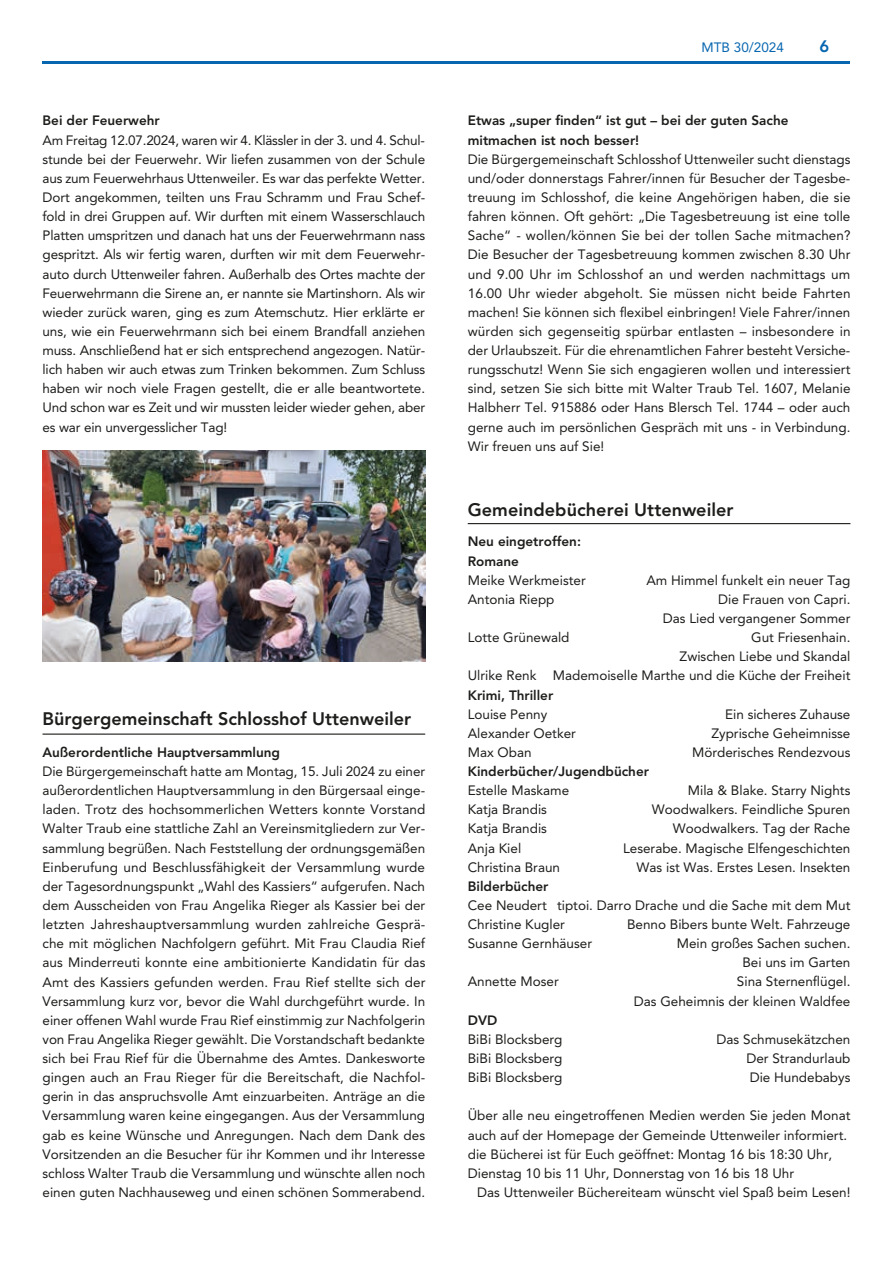
<style>
.page{position:relative;width:893px;height:1263px;background:#fff}
.page>*{position:absolute;margin:0;border:0;box-sizing:border-box;transform-origin:0 0}
.t1{font:800 18px "Avenir LT Pro";color:#1d1d1b}
.t2{font:800 16.5px "Avenir LT Pro";color:#0766b0}
.t3{font:13.5px/19.2px "Avenir LT Pro";color:#1d1d1b;text-align:right}
.t4{font:800 13.5px/19.2px "Avenir LT Pro";color:#1d1d1b}
.t5{font:13.5px "Avenir LT Pro";color:#0766b0}
</style>
<div class="page">
<hr style="left:43px;top:62px;width:807px;height:2px;background:#0766b0">
<hr style="left:43px;top:733px;width:382px;height:2px;background:#1d1d1b">
<hr style="left:468px;top:523px;width:382px;height:1px;background:#1d1d1b">
<img style="left:43px;top:451px;width:382px;height:210px">
<p class="t4" style="left:43px;top:111px;width:119px">Bei der Feuerwehr</p>
<p class="t3" style="left:43px;top:130px;width:384px;text-align:justify">Am Freitag 12.07.2024, waren wir 4. Klässler in der 3. und 4. Schul&shy;stunde bei der Feuerwehr. Wir liefen zusammen von der Schule aus zum Feuerwehrhaus Uttenweiler. Es war das perfekte Wetter.<br>Dort angekommen, teilten uns Frau Schramm und Frau Schef&shy;fold in drei Gruppen auf. Wir durften mit einem Wasserschlauch Platten umspritzen und danach hat uns der Feuerwehrmann nass gespritzt. Als wir fertig waren, durften wir mit dem Feuerwehr&shy;auto durch Uttenweiler fahren. Außerhalb des Ortes machte der Feuerwehrmann die Sirene an, er nannte sie Martinshorn. Als wir wieder zurück waren, ging es zum Atemschutz. Hier erklärte er uns, wie ein Feuerwehrmann sich bei einem Brandfall anziehen muss. Anschließend hat er sich entsprechend angezogen. Natür&shy;lich haben wir auch etwas zum Trinken bekommen. Zum Schluss haben wir noch viele Fragen gestellt, die er alle beantwortete.<br>Und schon war es Zeit und wir mussten leider wieder gehen, aber es war ein unvergesslicher Tag!</p>
<h1 class="t1" style="left:43px;top:708px;width:370px">Bürgergemeinschaft Schlosshof Uttenweiler</h1>
<p class="t4" style="left:43px;top:743px;width:239px">Außerordentliche Hauptversammlung</p>
<p class="t3" style="left:43px;top:762px;width:384px;text-align:justify">Die Bürgergemeinschaft hatte am Montag, 15. Juli 2024 zu einer außerordentlichen Hauptversammlung in den Bürgersaal einge&shy;laden. Trotz des hochsommerlichen Wetters konnte Vorstand Walter Traub eine stattliche Zahl an Vereinsmitgliedern zur Ver&shy;sammlung begrüßen. Nach Feststellung der ordnungsgemäßen Einberufung und Beschlussfähigkeit der Versammlung wurde der Tagesordnungspunkt „Wahl des Kassiers“ aufgerufen. Nach dem Ausscheiden von Frau Angelika Rieger als Kassier bei der letzten Jahreshauptversammlung wurden zahlreiche Gesprä&shy;che mit möglichen Nachfolgern geführt. Mit Frau Claudia Rief aus Minderreuti konnte eine ambitionierte Kandidatin für das Amt des Kassiers gefunden werden. Frau Rief stellte sich der Versammlung kurz vor, bevor die Wahl durchgeführt wurde. In einer offenen Wahl wurde Frau Rief einstimmig zur Nachfolgerin von Frau Angelika Rieger gewählt. Die Vorstandschaft bedankte sich bei Frau Rief für die Übernahme des Amtes. Dankesworte gingen auch an Frau Rieger für die Bereitschaft, die Nachfol&shy;gerin in das anspruchsvolle Amt einzuarbeiten. Anträge an die Versammlung waren keine eingegangen. Aus der Versammlung gab es keine Wünsche und Anregungen. Nach dem Dank des Vorsitzenden an die Besucher für ihr Kommen und ihr Interesse schloss Walter Traub die Versammlung und wünschte allen noch einen guten Nachhauseweg und einen schönen Sommerabend.</p>
<p class="t5" style="left:702px;top:39px;width:84px">MTB 30/2024</p>
<p class="t2" style="left:819px;top:36px;width:11px">6</p>
<p class="t4" style="left:468px;top:111px;width:322px">Etwas „super finden“ ist gut – bei der guten Sache mitmachen ist noch besser!</p>
<p class="t3" style="left:468px;top:149px;width:384px;text-align:justify">Die Bürgergemeinschaft Schlosshof Uttenweiler sucht dienstags und/oder donnerstags Fahrer/innen für Besucher der Tagesbe&shy;treuung im Schlosshof, die keine Angehörigen haben, die sie fahren können. Oft gehört: „Die Tagesbetreuung ist eine tolle Sache“ - wollen/können Sie bei der tollen Sache mitmachen?<br>Die Besucher der Tagesbetreuung kommen zwischen 8.30 Uhr und 9.00 Uhr im Schlosshof an und werden nachmittags um 16.00 Uhr wieder abgeholt. Sie müssen nicht beide Fahrten machen! Sie können sich flexibel einbringen! Viele Fahrer/innen würden sich gegenseitig spürbar entlasten – insbesondere in der Urlaubszeit. Für die ehrenamtlichen Fahrer besteht Versiche&shy;rungsschutz! Wenn Sie sich engagieren wollen und interessiert sind, setzen Sie sich bitte mit Walter Traub Tel. 1607, Melanie Halbherr Tel. 915886 oder Hans Blersch Tel. 1744 – oder auch gerne auch im persönlichen Gespräch mit uns - in Verbindung.<br>Wir freuen uns auf Sie!</p>
<h1 class="t1" style="left:468px;top:499px;width:267px">Gemeindebücherei Uttenweiler</h1>
<p class="t4" style="left:468px;top:532px;width:115px">Neu eingetroffen:<br>Romane</p>
<p class="t3" style="left:468px;top:570px;width:120px">Meike Werkmeister</p>
<p class="t3" style="left:646px;top:570px;width:206px">Am Himmel funkelt ein neuer Tag</p>
<p class="t3" style="left:468px;top:589px;width:88px">Antonia Riepp</p>
<p class="t3" style="left:663px;top:589px;width:189px">Die Frauen von Capri.<br>Das Lied vergangener Sommer</p>
<p class="t3" style="left:468px;top:628px;width:103px">Lotte Grünewald</p>
<p class="t3" style="left:468px;top:628px;width:384px">Gut Friesenhain.<br>Zwischen Liebe und Skandal<br>Ulrike Renk Mademoiselle Marthe und die Küche der Freiheit</p>
<p class="t4" style="left:468px;top:685px;width:87px">Krimi, Thriller</p>
<p class="t3" style="left:468px;top:704px;width:81px">Louise Penny</p>
<p class="t3" style="left:725px;top:704px;width:127px">Ein sicheres Zuhause</p>
<p class="t3" style="left:468px;top:723px;width:110px">Alexander Oetker</p>
<p class="t3" style="left:711px;top:723px;width:141px">Zyprische Geheimnisse</p>
<p class="t3" style="left:468px;top:742px;width:65px">Max Oban</p>
<p class="t3" style="left:692px;top:742px;width:160px">Mörderisches Rendezvous</p>
<p class="t4" style="left:468px;top:762px;width:183px">Kinderbücher/Jugendbücher</p>
<p class="t3" style="left:468px;top:781px;width:103px">Estelle Maskame</p>
<p class="t3" style="left:688px;top:781px;width:164px">Mila &amp; Blake. Starry Nights</p>
<p class="t3" style="left:468px;top:800px;width:81px">Katja Brandis</p>
<p class="t3" style="left:652px;top:800px;width:200px">Woodwalkers. Feindliche Spuren</p>
<p class="t3" style="left:468px;top:819px;width:81px">Katja Brandis</p>
<p class="t3" style="left:673px;top:819px;width:179px">Woodwalkers. Tag der Rache</p>
<p class="t3" style="left:468px;top:838px;width:55px">Anja Kiel</p>
<p class="t3" style="left:623px;top:838px;width:229px">Leserabe. Magische Elfengeschichten</p>
<p class="t3" style="left:468px;top:857px;width:94px">Christina Braun</p>
<p class="t3" style="left:637px;top:857px;width:215px">Was ist Was. Erstes Lesen. Insekten</p>
<p class="t4" style="left:468px;top:877px;width:82px">Bilderbücher</p>
<p class="t3" style="left:468px;top:895px;width:384px;text-align:left">Cee Neudert tiptoi. Darro Drache und die Sache mit dem Mut<br>Christine Kugler</p>
<p class="t3" style="left:627px;top:915px;width:225px">Benno Bibers bunte Welt. Fahrzeuge</p>
<p class="t3" style="left:468px;top:934px;width:126px">Susanne Gernhäuser</p>
<p class="t3" style="left:677px;top:934px;width:175px">Mein großes Sachen suchen.<br>Bei uns im Garten</p>
<p class="t3" style="left:468px;top:972px;width:93px">Annette Moser</p>
<p class="t3" style="left:634px;top:972px;width:218px">Sina Sternenflügel.<br>Das Geheimnis der kleinen Waldfee</p>
<p class="t4" style="left:468px;top:1010px;width:31px">DVD</p>
<p class="t3" style="left:468px;top:1029px;width:96px">BiBi Blocksberg</p>
<p class="t3" style="left:717px;top:1029px;width:135px">Das Schmusekätzchen</p>
<p class="t3" style="left:468px;top:1048px;width:96px">BiBi Blocksberg</p>
<p class="t3" style="left:746px;top:1048px;width:106px">Der Strandurlaub</p>
<p class="t3" style="left:468px;top:1068px;width:96px">BiBi Blocksberg</p>
<p class="t3" style="left:750px;top:1068px;width:102px">Die Hundebabys</p>
<p class="t3" style="left:468px;top:1106px;width:384px;text-align:left">Über alle neu eingetroffenen Medien werden Sie jeden Monat auch auf der Homepage der Gemeinde Uttenweiler informiert. die Bücherei ist für Euch geöffnet: Montag 16 bis 18:30 Uhr, Dienstag 10 bis 11 Uhr, Donnerstag von 16 bis 18 Uhr</p>
<p class="t3" style="left:477px;top:1182px;width:375px">Das Uttenweiler Büchereiteam wünscht viel Spaß beim Lesen!</p>
</div>
